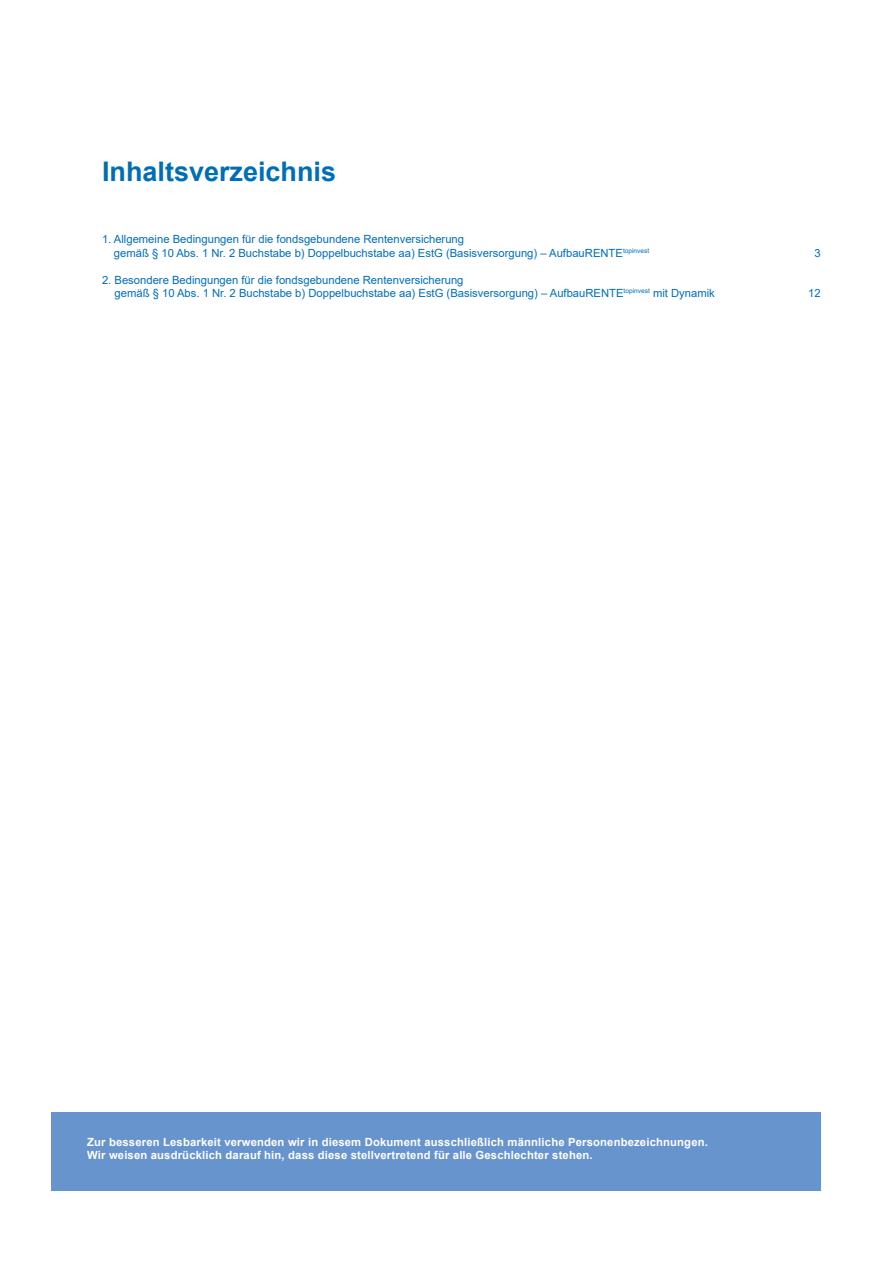
<style>
.page{position:relative;width:893px;height:1263px;background:#fff}
.page>*{position:absolute;margin:0;border:0;box-sizing:border-box;transform-origin:0 0}
.t1{font:700 27px "Arial";color:#006eb7}
.t2{font:11.25px/13.5px "Arial";color:#006eb7}
.t3{font:700 11.25px/13.5px "Arial";letter-spacing:.015em;color:#fff}
</style>
<div class="page">
<div style="left:51px;top:1112px;width:770px;height:79px;background:#6894ce"></div>
<h1 class="t1" style="left:102px;top:153px;width:236px">Inhaltsverzeichnis</h1>
<p class="t2" style="left:114px;top:232px;width:537px;text-indent:-12px">1. Allgemeine Bedingungen für die fondsgebundene Rentenversicherung<br>gemäß § 10 Abs. 1 Nr. 2 Buchstabe b) Doppelbuchstabe aa) EstG (Basisversorgung) – AufbauRENTE<sup>topinvest</sup></p>
<p class="t2" style="left:115px;top:273px;width:602px;text-indent:-13px">2. Besondere Bedingungen für die fondsgebundene Rentenversicherung<br>gemäß § 10 Abs. 1 Nr. 2 Buchstabe b) Doppelbuchstabe aa) EstG (Basisversorgung) – AufbauRENTE<sup>topinvest</sup> mit Dynamik</p>
<p class="t2" style="left:814px;top:246px;width:8px">3</p>
<p class="t2" style="left:808px;top:286px;width:14px">12</p>
<p class="t3" style="left:87px;top:1135px;width:622px">Zur besseren Lesbarkeit verwenden wir in diesem Dokument ausschließlich männliche Personenbezeichnungen.<br>Wir weisen ausdrücklich darauf hin, dass diese stellvertretend für alle Geschlechter stehen.</p>
</div>
